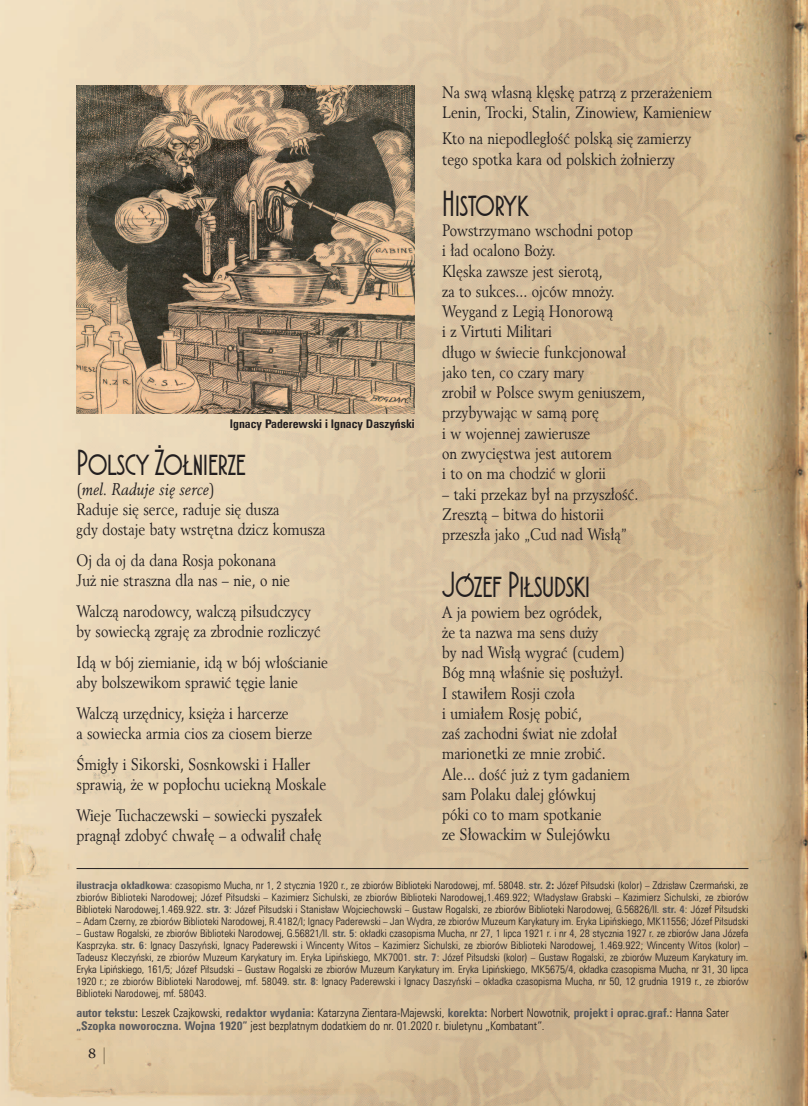
<style>
.page{position:relative;width:808px;height:1106px;background:#fff}
.page>*{position:absolute;margin:0;border:0;box-sizing:border-box;transform-origin:0 0}
.t1{font:36px "Atlantic Cruise";color:#231f20;scale:.87 1}
.t2{font:16.5px/20.2px "Revival 565 EU Normal";color:#231f20;scale:.87 1}
.t3{font:16.5px "Revival 565 EU Italic";color:#231f20;scale:.87 1}
.t4{font:13.5px "Georgia";color:#231f20}
.t5{font:12px/13.5px "Zurich Lt Cn EU Normal";color:#231f20}
.t6{font:12px "Zurich Cn EU Bold";color:#231f20}
.t7{font:10.5px/12px "Zurich Lt Cn EU Normal";color:#231f20;text-align:justify;scale:.87 1}
.t8{font:10.5px/12px "Zurich Lt Cn EU Normal";color:#231f20;text-align:justify;scale:1.05 1}
.s1{font-family:"Revival 565 EU Normal"}
.s2{font-family:"Zurich Cn EU Bold";color:#57585a}
.s3{font-family:"Zurich Cn EU Bold"}
.s4{font-family:"Zurich Cn EU Normal"}
</style>
<div class="page">
<img style="left:0;top:0;width:808px;height:1106px">
<svg style="left:104px;top:1047px;width:1px;height:17px"></svg>
<img style="left:77px;top:85px;width:338px;height:328px">
<hr style="left:77px;top:868px;width:671px;height:1px;background:#231f20">
<svg style="left:464px;top:573px;width:6px;height:9px"></svg>
<p class="t6" style="left:230px;top:416px;width:186px">Ignacy Paderewski i Ignacy Daszyński</p>
<h1 class="t1" style="left:77px;top:449px;width:196px">Polscy Żołnierze</h1>
<p class="t3" style="left:77px;top:479px;width:160px"><span class="s1">(</span>mel. Raduje się serce<span class="s1">)</span></p>
<p class="t2" style="left:77px;top:499px;width:288px">Raduje się serce, raduje się dusza<br>gdy dostaje baty wstrętna dzicz komusza</p>
<p class="t2" style="left:77px;top:550px;width:247px">Oj da oj da dana Rosja pokonana<br>Już nie straszna dla nas – nie, o nie</p>
<p class="t2" style="left:77px;top:601px;width:282px">Walczą narodowcy, walczą piłsudczycy by sowiecką zgraję za zbrodnie rozliczyć</p>
<p class="t2" style="left:77px;top:652px;width:291px">Idą w bój ziemianie, idą w bój włościanie aby bolszewikom sprawić tęgie lanie</p>
<p class="t2" style="left:77px;top:703px;width:272px">Walczą urzędnicy, księża i harcerze<br>a sowiecka armia cios za ciosem bierze</p>
<p class="t2" style="left:77px;top:754px;width:288px">Śmigły i Sikorski, Sosnkowski i Haller sprawią, że w popłochu uciekną Moskale</p>
<p class="t2" style="left:77px;top:805px;width:284px">Wieje Tuchaczewski – sowiecki pyszałek pragnął zdobyć chwałę – a odwalił chałę</p>
<p class="t2" style="left:442px;top:82px;width:312px">Na swą własną klęskę patrzą z przerażeniem<br>Lenin, Trocki, Stalin, Zinowiew, Kamieniew</p>
<p class="t2" style="left:442px;top:128px;width:288px">Kto na niepodległość polską się zamierzy tego spotka kara od polskich żołnierzy</p>
<h1 class="t1" style="left:442px;top:191px;width:101px">Historyk</h1>
<p class="t2" style="left:442px;top:220px;width:235px">Powstrzymano wschodni potop<br>i ład ocalono Boży.<br>Klęska zawsze jest sierotą,<br>za to sukces... ojców mnoży.<br>Weygand z Legią Honorową<br>i z Virtuti Militari<br>długo w świecie funkcjonował jako ten, co czary mary<br>zrobił w Polsce swym geniuszem, przybywając w samą porę<br>i w wojennej zawierusze<br>on zwycięstwa jest autorem<br>i to on ma chodzić w glorii</p>
<p class="t2" style="left:442px;top:483px;width:227px">– taki przekaz był na przyszłość.<br>Zresztą – bitwa do historii przeszła jako „Cud nad Wisłą”</p>
<h1 class="t1" style="left:442px;top:572px;width:171px">Jozef Piłsudski</h1>
<p class="t2" style="left:442px;top:601px;width:217px">A ja powiem bez ogródek,<br>że ta nazwa ma sens duży<br>by nad Wisłą wygrać (cudem)<br>Bóg mną właśnie się posłużył.<br>I stawiłem Rosji czoła<br>i umiałem Rosję pobić,<br>zaś zachodni świat nie zdołał marionetki ze mnie zrobić.<br>Ale... dość już z tym gadaniem sam Polaku dalej główkuj<br>póki co to mam spotkanie<br>ze Słowackim w Sulejówku</p>
<p class="t8" style="left:77px;top:879px;width:641px"><span class="s2">ilustracja okładkowa</span>: czasopismo Mucha, nr 1, 2 stycznia 1920 r., ze zbiorów Biblioteki Narodowej, mf. 58048. <span class="s2">str. 2</span><span class="s3">:</span> Józef Piłsudski (kolor) – Zdzisław Czermański, ze zbiorów Biblioteki Narodowej; Józef Piłsudski – Kazimierz Sichulski, ze zbiorów Biblioteki Narodowej,1.469.922; Władysław Grabski – Kazimierz Sichulski, ze zbiorów Biblioteki Narodowej,1.469.922. <span class="s2">str. 3</span>: Józef Piłsudski i Stanisław Wojciechowski – Gustaw Rogalski, ze zbiorów Biblioteki Narodowej, G.56826/II. <span class="s2">str. 4</span>: Józef Piłsudski</p>
<p class="t7" style="left:77px;top:915px;width:774px">– Adam Czerny, ze zbiorów Biblioteki Narodowej, R.4182/I; Ignacy Paderewski – Jan Wydra, ze zbiorów Muzeum Karykatury im. Eryka Lipińskiego, MK11556; Józef Piłsudski</p>
<p class="t7" style="left:77px;top:927px;width:774px">– Gustaw Rogalski, ze zbiorów Biblioteki Narodowej, G.56821/II. <span class="s2">str. 5</span>: okładki czasopisma Mucha, nr 27, 1 lipca 1921 r. i nr 4, 28 stycznia 1927 r. ze zbiorów Jana Józefa Kasprzyka. <span class="s2">str. 6</span>: Ignacy Daszyński, Ignacy Paderewski i Wincenty Witos – Kazimierz Sichulski, ze zbiorów Biblioteki Narodowej, 1.469.922; Wincenty Witos (kolor) – Tadeusz Kleczyński, ze zbiorów Muzeum Karykatury im. Eryka Lipińskiego, MK7001. <span class="s2">str. 7</span>: Józef Piłsudski (kolor) – Gustaw Rogalski, ze zbiorów Muzeum Karykatury im.<br>Eryka Lipińskiego, 161/5; Józef Piłsudski – Gustaw Rogalski ze zbiorów Muzeum Karykatury im. Eryka Lipińskiego, MK5675/4, okładka czasopisma Mucha, nr 31, 30 lipca 1920 r.; ze zbiorów Biblioteki Narodowej, mf. 58049. <span class="s2">str. 8</span>: Ignacy Paderewski i Ignacy Daszyński – okładka czasopisma Mucha, nr 50, 12 grudnia 1919 r., ze zbiorów Biblioteki Narodowej, mf. 58043.</p>
<p class="t5" style="left:77px;top:1005px;width:654px"><span class="s2">autor tekstu</span><span class="s4">:</span> Leszek Czajkowski, <span class="s2">redaktor wydania</span><span class="s4">:</span> Katarzyna Zientara-Majewski, <span class="s2">korekta</span><span class="s4">:</span> Norbert Nowotnik, <span class="s2">projekt i oprac.graf.</span><span class="s4">:</span> Hanna Sater <span class="s2">„Szopka noworoczna. Wojna 1920”</span> jest bezpłatnym dodatkiem do nr. 01.2020 r. biuletynu „Kombatant”.</p>
<p class="t4" style="left:88px;top:1045px;width:10px">8</p>
</div>
